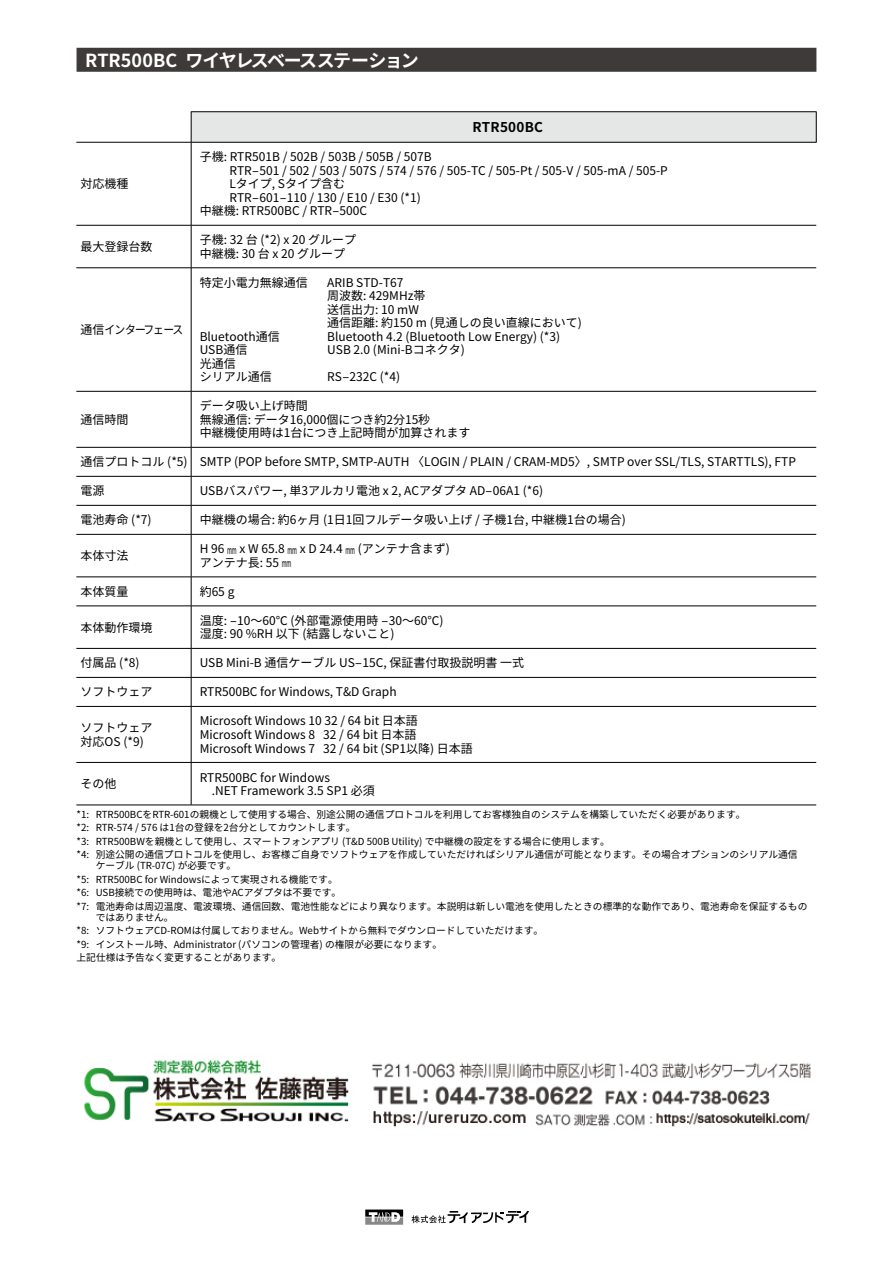
<style>
.page{position:relative;width:893px;height:1263px;background:#fff}
.page>*{position:absolute;margin:0;border:0;box-sizing:border-box;transform-origin:0 0}
.t1{font:700 18px "Noto Sans CJ Kjp";letter-spacing:-.04em;color:#fff}
.t2{font:700 13.5px "Noto Sans CJ Kjp";letter-spacing:.015em;color:#000}
.t3{font:12px/13.5px "Noto Sans CJ Kjp";color:#000}
.t4{font:12px "Noto Sans CJ Kjp";letter-spacing:-.07em;color:#000}
.t5{font:9.75px/13.4px "Noto Sans CJ Kjp";color:#000}
.s1{font-size:10.5px}
</style>
<div class="page">
<div style="left:77px;top:48px;width:739px;height:24px;background:#3e3a39"></div>
<div style="left:191px;top:112px;width:625px;height:30px;background:#e5e6e6"></div>
<svg style="left:76px;top:226px;width:740px;height:579px"></svg>
<hr style="left:191px;top:112px;width:1px;height:30px;background:#000">
<hr style="left:191px;top:111px;width:626px;height:1px;background:#000">
<hr style="left:816px;top:112px;width:1px;height:30px;background:#000">
<hr style="left:76px;top:142px;width:115px;height:1px;background:#000">
<hr style="left:191px;top:142px;width:1px;height:83px;background:#000">
<hr style="left:191px;top:142px;width:626px;height:1px;background:#000">
<hr style="left:76px;top:225px;width:115px;height:1px;background:#000">
<hr style="left:191px;top:225px;width:1px;height:43px;background:#000">
<hr style="left:191px;top:225px;width:625px;height:1px;background:#000">
<hr style="left:76px;top:267px;width:115px;height:1px;background:#000">
<hr style="left:191px;top:268px;width:1px;height:123px;background:#000">
<hr style="left:191px;top:267px;width:625px;height:1px;background:#000">
<hr style="left:76px;top:391px;width:115px;height:1px;background:#000">
<hr style="left:191px;top:391px;width:625px;height:1px;background:#000">
<hr style="left:76px;top:447px;width:115px;height:1px;background:#000">
<hr style="left:191px;top:447px;width:625px;height:1px;background:#000">
<hr style="left:76px;top:476px;width:115px;height:1px;background:#000">
<hr style="left:191px;top:476px;width:625px;height:1px;background:#000">
<hr style="left:76px;top:505px;width:115px;height:1px;background:#000">
<svg style="left:191px;top:447px;width:1px;height:87px"></svg>
<hr style="left:191px;top:505px;width:625px;height:1px;background:#000">
<hr style="left:76px;top:534px;width:115px;height:1px;background:#000">
<hr style="left:191px;top:534px;width:1px;height:43px;background:#000">
<hr style="left:191px;top:534px;width:625px;height:1px;background:#000">
<hr style="left:76px;top:577px;width:115px;height:1px;background:#000">
<svg style="left:191px;top:578px;width:1px;height:28px"></svg>
<hr style="left:191px;top:577px;width:625px;height:1px;background:#000">
<hr style="left:76px;top:606px;width:115px;height:1px;background:#000">
<hr style="left:191px;top:606px;width:1px;height:42px;background:#000">
<hr style="left:191px;top:606px;width:625px;height:1px;background:#000">
<hr style="left:76px;top:648px;width:115px;height:1px;background:#000">
<hr style="left:191px;top:648px;width:625px;height:1px;background:#000">
<hr style="left:76px;top:677px;width:115px;height:1px;background:#000">
<svg style="left:191px;top:649px;width:1px;height:57px"></svg>
<hr style="left:191px;top:677px;width:625px;height:1px;background:#000">
<hr style="left:76px;top:706px;width:115px;height:1px;background:#000">
<hr style="left:76px;top:762px;width:115px;height:1px;background:#000">
<hr style="left:76px;top:805px;width:115px;height:1px;background:#000">
<hr style="left:191px;top:707px;width:1px;height:55px;background:#000">
<hr style="left:191px;top:763px;width:1px;height:42px;background:#000">
<hr style="left:191px;top:762px;width:625px;height:1px;background:#000">
<hr style="left:191px;top:805px;width:625px;height:1px;background:#000">
<hr style="left:191px;top:706px;width:625px;height:1px;background:#000">
<hr style="left:191px;top:391px;width:1px;height:56px;background:#000">
<svg style="left:365px;top:1209px;width:38px;height:16px"></svg>
<svg style="left:411px;top:1211px;width:118px;height:12px"></svg>
<img style="left:84px;top:1060px;width:727px;height:67px">
<h1 class="t1" style="left:85px;top:50px;width:335px">RTR500BC ワイヤレスベースステーション</h1>
<p class="t2" style="left:472px;top:120px;width:72px">RTR500BC</p>
<p class="t3" style="left:81px;top:177px;width:49px">対応機種</p>
<p class="t3" style="left:200px;top:150px;width:234px">子機: RTR501B / 502B / 503B / 505B / 507B</p>
<p class="t3" style="left:229px;top:164px;width:440px">RTR-501 / 502 / 503 / 507S / 574 / 576 / 505-TC / 505-Pt / 505-V / 505-mA / 505-P</p>
<p class="t3" style="left:229px;top:177px;width:117px">Lタイプ, Sタイプ含む</p>
<p class="t3" style="left:229px;top:191px;width:193px">RTR-601-110 / 130 / E10 / E30 (*1)</p>
<p class="t3" style="left:200px;top:204px;width:169px">中継機: RTR500BC / RTR-500C</p>
<p class="t3" style="left:81px;top:240px;width:73px">最大登録台数</p>
<p class="t3" style="left:200px;top:233px;width:158px">子機: 32 台 (*2) x 20 グループ中継機: 30 台 x 20 グループ</p>
<p class="t4" style="left:81px;top:323px;width:104px">通信インターフェース</p>
<p class="t3" style="left:200px;top:276px;width:109px">特定小電力無線通信</p>
<p class="t3" style="left:327px;top:276px;width:256px">ARIB STD-T67<br>周波数: 429MHz帯<br>送信出力: 10 mW<br>通信距離: 約150 m (見通しの良い直線において)</p>
<p class="t3" style="left:200px;top:330px;width:82px">Bluetooth通信</p>
<p class="t3" style="left:327px;top:330px;width:234px">Bluetooth 4.2 (Bluetooth Low Energy) (*3)</p>
<p class="t3" style="left:200px;top:343px;width:49px">USB通信</p>
<p class="t3" style="left:327px;top:343px;width:139px">USB 2.0 (Mini-Bコネクタ)</p>
<p class="t3" style="left:200px;top:357px;width:73px">光通信<br>シリアル通信</p>
<p class="t3" style="left:327px;top:370px;width:74px">RS-232C (*4)</p>
<p class="t3" style="left:200px;top:399px;width:272px">データ吸い上げ時間<br>無線通信: データ16,000個につき約2分15秒<br>中継機使用時は1台につき上記時間が加算されます</p>
<p class="t3" style="left:81px;top:455px;width:717px">通信プロトコル (*5) SMTP (POP before SMTP, SMTP-AUTH 〈LOGIN / PLAIN / CRAM-MD5〉, SMTP over SSL/TLS, STARTTLS), FTP</p>
<p class="t3" style="left:81px;top:484px;width:25px">電源</p>
<p class="t3" style="left:200px;top:484px;width:345px">USBバスパワー, 単3アルカリ電池 x 2, ACアダプタ AD-06A1 (*6)</p>
<p class="t3" style="left:81px;top:513px;width:73px">電池寿命 (*7)</p>
<p class="t3" style="left:200px;top:513px;width:428px">中継機の場合: 約6ヶ月 (1日1回フルデータ吸い上げ / 子機1台, 中継機1台の場合)</p>
<p class="t3" style="left:81px;top:549px;width:49px">本体寸法</p>
<p class="t3" style="left:200px;top:542px;width:252px">H 96 <span class="s1">mm</span> x W 65.8 <span class="s1">mm</span> x D 24.4 <span class="s1">mm</span> (アンテナ含まず)アンテナ長: 55 <span class="s1">mm</span></p>
<p class="t3" style="left:81px;top:585px;width:49px">本体質量</p>
<p class="t3" style="left:200px;top:585px;width:36px">約65 g</p>
<p class="t3" style="left:81px;top:621px;width:73px">本体動作環境</p>
<p class="t3" style="left:200px;top:614px;width:245px">温度: -10～60℃ (外部電源使用時 -30～60℃)湿度: 90 %RH 以下 (結露しないこと)</p>
<p class="t3" style="left:81px;top:656px;width:61px">付属品 (*8)</p>
<p class="t3" style="left:200px;top:656px;width:326px">USB Mini-B 通信ケーブル US-15C, 保証書付取扱説明書 一式</p>
<p class="t3" style="left:81px;top:685px;width:73px">ソフトウェア</p>
<p class="t3" style="left:200px;top:685px;width:198px">RTR500BC for Windows, T&amp;D Graph</p>
<p class="t3" style="left:81px;top:721px;width:73px">ソフトウェア対応OS (*9)</p>
<p class="t3" style="left:200px;top:715px;width:275px">Microsoft Windows 10 32 / 64 bit 日本語<br>Microsoft Windows 8 32 / 64 bit 日本語<br>Microsoft Windows 7 32 / 64 bit (SP1以降) 日本語</p>
<p class="t3" style="left:81px;top:777px;width:37px">その他</p>
<p class="t3" style="left:200px;top:771px;width:177px">RTR500BC for Windows<br>　.NET Framework 3.5 SP1 必須</p>
<p class="t5" style="left:77px;top:808px;width:723px">*1: RTR500BCをRTR-601の親機として使用する場合、別途公開の通信プロトコルを利用してお客様独自のシステムを構築していただく必要があります。<br>*2: RTR-574 / 576 は1台の登録を2台分としてカウントします。<br>*3: RTR500BWを親機として使用し、スマートフォンアプリ (T&amp;D 500B Utility) で中継機の設定をする場合に使用します。<br>*4: 別途公開の通信プロトコルを使用し、お客様ご自身でソフトウェアを作成していただければシリアル通信が可能となります。その場合オプションのシリアル通信</p>
<p class="t5" style="left:77px;top:859px;width:732px;text-indent:19px">ケーブル (TR-07C) が必要です。<br>*5: RTR500BC for Windowsによって実現される機能です。<br>*6: USB接続での使用時は、電池やACアダプタは不要です。<br>*7: 電池寿命は周辺温度、電波環境、通信回数、電池性能などにより異なります。本説明は新しい電池を使用したときの標準的な動作であり、電池寿命を保証するもの</p>
<p class="t5" style="left:77px;top:911px;width:468px;text-indent:19px">ではありません。<br>*8: ソフトウェアCD-ROMは付属しておりません。Webサイトから無料でダウンロードしていただけます。*9: インストール時、Administrator (パソコンの管理者) の権限が必要になります。<br>上記仕様は予告なく変更することがあります。</p>
<p class="t3" style="left:81px;top:413px;width:49px">通信時間</p>
</div>
